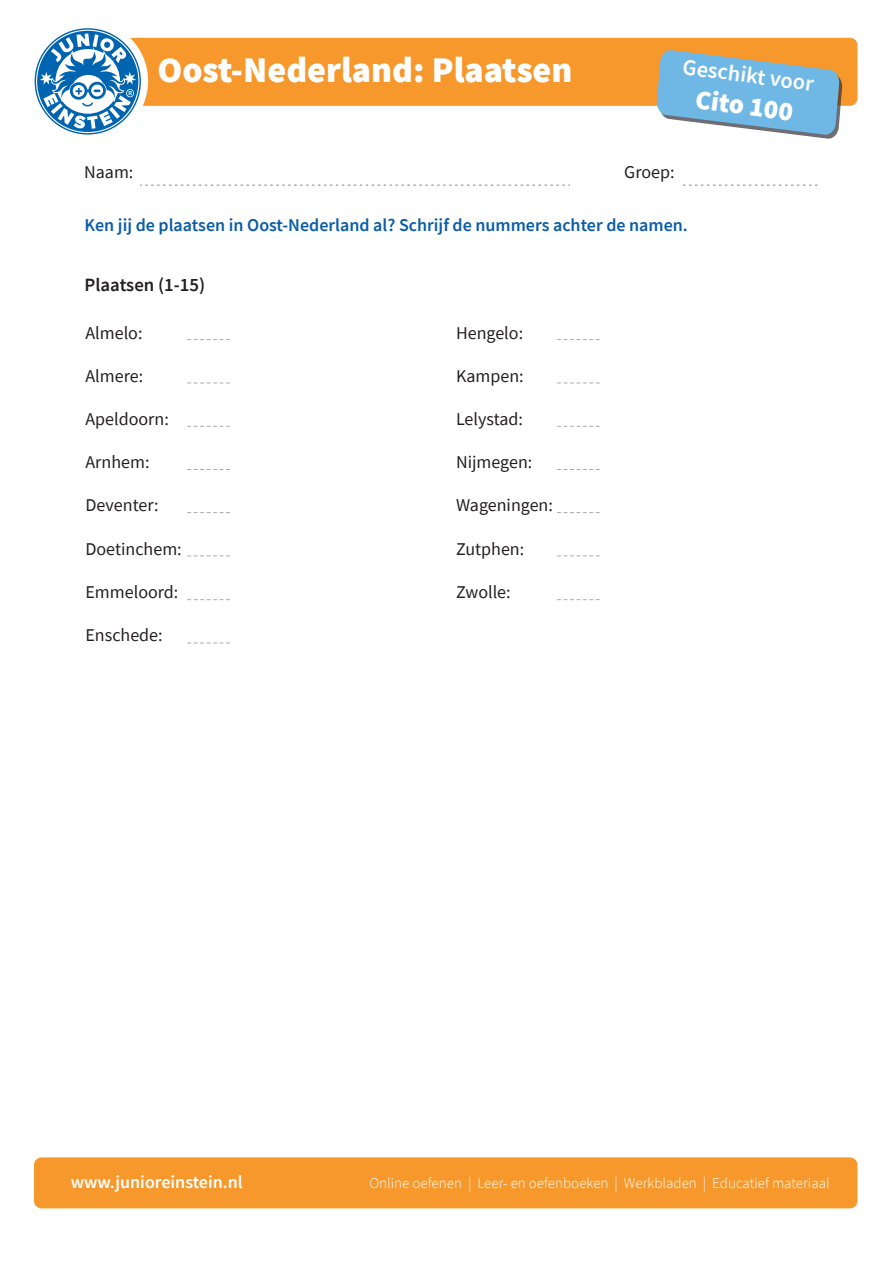
<style>
.page{position:relative;width:893px;height:1263px;background:#fff}
.page>*{position:absolute;margin:0;border:0;box-sizing:border-box;transform-origin:0 0}
.t1{font:900 36px "Source Sans Pro";color:#fff}
.t2{font:900 27px "Source Sans Pro";color:#fff}
.t3{font:600 22.5px "Source Sans Pro";color:#fff}
.t4{font:600 18.75px "Source Sans Pro";color:#231f20}
.t5{font:18px "Source Sans Pro";color:#231f20}
.t6{font:600 18px "Source Sans Pro";color:#0a5da7}
.t7{font:600 18px "Source Sans Pro";color:#fff}
.t8{font:300 15px "Source Sans Pro";color:#fff}
</style>
<div class="page">
<div style="left:34px;top:1157px;width:823px;height:51px;background:#f7982c;border-radius:8px"></div>
<svg style="left:187px;top:555px;width:43px;height:1px"></svg>
<svg style="left:187px;top:643px;width:43px;height:1px"></svg>
<svg style="left:187px;top:383px;width:43px;height:1px"></svg>
<svg style="left:187px;top:426px;width:43px;height:1px"></svg>
<svg style="left:187px;top:469px;width:43px;height:1px"></svg>
<svg style="left:187px;top:512px;width:43px;height:1px"></svg>
<svg style="left:187px;top:599px;width:43px;height:1px"></svg>
<svg style="left:187px;top:339px;width:43px;height:1px"></svg>
<svg style="left:557px;top:383px;width:43px;height:1px"></svg>
<svg style="left:557px;top:426px;width:43px;height:1px"></svg>
<svg style="left:557px;top:469px;width:43px;height:1px"></svg>
<svg style="left:557px;top:512px;width:43px;height:1px"></svg>
<svg style="left:557px;top:339px;width:43px;height:1px"></svg>
<svg style="left:557px;top:555px;width:43px;height:1px"></svg>
<svg style="left:557px;top:599px;width:43px;height:1px"></svg>
<div style="left:50px;top:38px;width:807px;height:68px;background:#f7982c;border-radius:7px"></div>
<div style="left:27px;top:20px;width:121px;height:122px;background:#fff;border-radius:50%"></div>
<svg style="left:140px;top:185px;width:430px;height:1px"></svg>
<svg style="left:683px;top:185px;width:135px;height:1px"></svg>
<svg style="left:35px;top:28px;width:106px;height:107px"></svg>
<svg style="left:656px;top:50px;width:187px;height:89px"></svg>
<h1 class="t1" style="left:158px;top:46px;width:416px">Oost-Nederland: Plaatsen</h1>
<p class="t3" style="left:685px;top:51px;width:133px;rotate:8deg">Geschikt voor</p>
<h2 class="t2" style="left:698px;top:80px;width:100px;rotate:8deg">Cito 100</h2>
<p class="t5" style="left:84px;top:161px;width:51px">Naam:</p>
<p class="t5" style="left:624px;top:161px;width:52px">Groep:</p>
<p class="t6" style="left:85px;top:213px;width:605px">Ken jij de plaatsen in Oost-Nederland al? Schrijf de nummers achter de namen.</p>
<p class="t4" style="left:85px;top:273px;width:122px">Plaatsen (1-15)</p>
<p class="t5" style="left:85px;top:321px;width:59px">Almelo:</p>
<p class="t5" style="left:85px;top:364px;width:59px">Almere:</p>
<p class="t5" style="left:85px;top:408px;width:85px">Apeldoorn:</p>
<p class="t5" style="left:85px;top:451px;width:66px">Arnhem:</p>
<p class="t5" style="left:85px;top:494px;width:75px">Deventer:</p>
<p class="t5" style="left:85px;top:537px;width:98px">Doetinchem:</p>
<p class="t5" style="left:85px;top:580px;width:94px">Emmeloord:</p>
<p class="t5" style="left:85px;top:624px;width:79px">Enschede:</p>
<p class="t5" style="left:456px;top:321px;width:69px">Hengelo:</p>
<p class="t5" style="left:456px;top:364px;width:69px">Kampen:</p>
<p class="t5" style="left:456px;top:408px;width:68px">Lelystad:</p>
<p class="t5" style="left:456px;top:451px;width:78px">Nijmegen:</p>
<p class="t5" style="left:456px;top:494px;width:98px">Wageningen:</p>
<p class="t5" style="left:456px;top:537px;width:70px">Zutphen:</p>
<p class="t5" style="left:456px;top:580px;width:56px">Zwolle:</p>
<p class="t7" style="left:71px;top:1170px;width:174px">www.junioreinstein.nl</p>
<p class="t8" style="left:369px;top:1174px;width:462px">Online oefenen | Leer- en oefenboeken | Werkbladen | Educatief materiaal</p>
</div>
